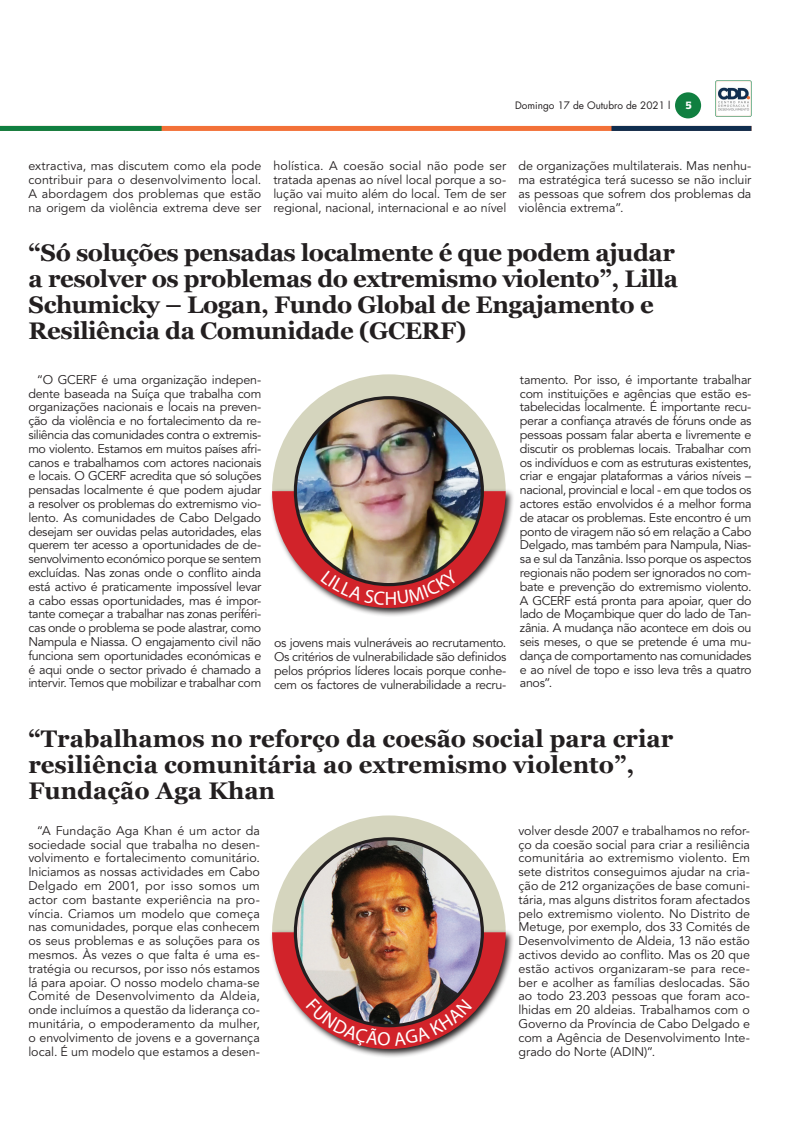
<style>
.page{position:relative;width:794px;height:1134px;background:#fff}
.page>*{position:absolute;margin:0;border:0;box-sizing:border-box;transform-origin:0 0}
.t1{font:700 24px/26px "Georgia";letter-spacing:-.02em;color:#231f20}
.t2{font:700 24px/26px "Georgia";color:#231f20}
.t3{font:12.5px/13.8px "Avenir LT Std";letter-spacing:-.01em;color:#231f20;text-align:justify}
.t4{font:10px "Futura LT";color:#231f20}
.t5{font:700 10px "Popular";color:#fff}
</style>
<div class="page">
<div style="left:0;top:126px;width:751px;height:5px;background:#f37138"></div>
<div style="left:0;top:126px;width:162px;height:5px;background:#107f40"></div>
<div style="left:611px;top:126px;width:140px;height:5px;background:#102e4f"></div>
<div style="left:675px;top:92px;width:26px;height:26px;background:#107f40;border-radius:50%"></div>
<img style="left:716px;top:81px;width:35px;height:35px">
<svg style="left:271px;top:490px;width:242px;height:126px"></svg>
<svg style="left:271px;top:931px;width:242px;height:126px"></svg>
<img style="left:272px;top:374px;width:234px;height:234px">
<img style="left:272px;top:815px;width:234px;height:234px">
<p class="t4" style="left:515px;top:99px;width:157px">Domingo 17 de Outubro de 2021 l</p>
<p class="t5" style="left:685px;top:98px;width:7px">5</p>
<p class="t3" style="left:28px;top:159px;width:234px">extractiva, mas discutem como ela pode contribuir para o desenvolvimento local.<br>A abordagem dos problemas que estão na origem da violência extrema deve ser</p>
<p class="t3" style="left:273px;top:159px;width:234px">holística. A coesão social não pode ser tratada apenas ao nível local porque a so&shy;lução vai muito além do local. Tem de ser regional, nacional, internacional e ao nível</p>
<p class="t3" style="left:518px;top:159px;width:234px">de organizações multilaterais. Mas nenhu&shy;ma estratégica terá sucesso se não incluir as pessoas que sofrem dos problemas da violência extrema”.</p>
<h1 class="t1" style="left:29px;top:240px;width:651px">“Só soluções pensadas localmente é que podem ajudar a resolver os problemas do extremismo violento”, Lilla Schumicky – Logan, Fundo Global de Engajamento e Resiliência da Comunidade (GCERF)</h1>
<p class="t3" style="left:28px;top:373px;width:234px;text-indent:9px">“O GCERF é uma organização indepen&shy;dente baseada na Suíça que trabalha com organizações nacionais e locais na preven&shy;ção da violência e no fortalecimento da re&shy;siliência das comunidades contra o extremis&shy;mo violento. Estamos em muitos países afri&shy;canos e trabalhamos com actores nacionais e locais. O GCERF acredita que só soluções pensadas localmente é que podem ajudar a resolver os problemas do extremismo vio&shy;lento. As comunidades de Cabo Delgado desejam ser ouvidas pelas autoridades, elas querem ter acesso a oportunidades de de&shy;senvolvimento económico porque se sentem excluídas. Nas zonas onde o conflito ainda está activo é praticamente impossível levar a cabo essas oportunidades, mas é impor&shy;tante começar a trabalhar nas zonas periféri&shy;cas onde o problema se pode alastrar, como Nampula e Niassa. O engajamento civil não funciona sem oportunidades económicas e é aqui onde o sector privado é chamado a intervir. Temos que mobilizar e trabalhar com</p>
<h1 class="t2" style="left:28px;top:725px;width:646px">“Trabalhamos no reforço da coesão social para criar resiliência comunitária ao extremismo violento”,<br>Fundação Aga Khan</h1>
<p class="t3" style="left:28px;top:824px;width:233px;text-indent:9px">“A Fundação Aga Khan é um actor da sociedade social que trabalha no desen&shy;volvimento e fortalecimento comunitário.<br>Iniciamos as nossas actividades em Cabo Delgado em 2001, por isso somos um actor com bastante experiência na pro&shy;víncia. Criamos um modelo que começa nas comunidades, porque elas conhecem os seus problemas e as soluções para os mesmos. Às vezes o que falta é uma es&shy;tratégia ou recursos, por isso nós estamos lá para apoiar. O nosso modelo chama-se Comité de Desenvolvimento da Aldeia, onde incluímos a questão da liderança co&shy;munitária, o empoderamento da mulher, o envolvimento de jovens e a governança local. É um modelo que estamos a desen-</p>
<p class="t3" style="left:520px;top:373px;width:233px">tamento. Por isso, é importante trabalhar com instituições e agências que estão es&shy;tabelecidas localmente. É importante recu&shy;perar a confiança através de fóruns onde as pessoas possam falar aberta e livremente e discutir os problemas locais. Trabalhar com os indivíduos e com as estruturas existentes, criar e engajar plataformas a vários níveis – nacional, provincial e local - em que todos os actores estão envolvidos é a melhor forma de atacar os problemas. Este encontro é um ponto de viragem não só em relação a Cabo Delgado, mas também para Nampula, Nias&shy;sa e sul da Tanzânia. Isso porque os aspectos regionais não podem ser ignorados no com&shy;bate e prevenção do extremismo violento.<br>A GCERF está pronta para apoiar, quer do lado de Moçambique quer do lado de Tan&shy;zânia. A mudança não acontece em dois ou seis meses, o que se pretende é uma mu&shy;dança de comportamento nas comunidades e ao nível de topo e isso leva três a quatro anos”.</p>
<p class="t3" style="left:274px;top:636px;width:234px">os jovens mais vulneráveis ao recrutamento.<br>Os critérios de vulnerabilidade são definidos pelos próprios líderes locais porque conhe&shy;cem os factores de vulnerabilidade a recru-</p>
<p class="t3" style="left:518px;top:824px;width:233px">volver desde 2007 e trabalhamos no refor&shy;ço da coesão social para criar a resiliência comunitária ao extremismo violento. Em sete distritos conseguimos ajudar na cria&shy;ção de 212 organizações de base comuni&shy;tária, mas alguns distritos foram afectados pelo extremismo violento. No Distrito de Metuge, por exemplo, dos 33 Comités de Desenvolvimento de Aldeia, 13 não estão activos devido ao conflito. Mas os 20 que estão activos organizaram-se para rece&shy;ber e acolher as famílias deslocadas. São ao todo 23.203 pessoas que foram aco&shy;lhidas em 20 aldeias. Trabalhamos com o Governo da Província de Cabo Delgado e com a Agência de Desenvolvimento Inte&shy;grado do Norte (ADIN)”.</p>
</div>
